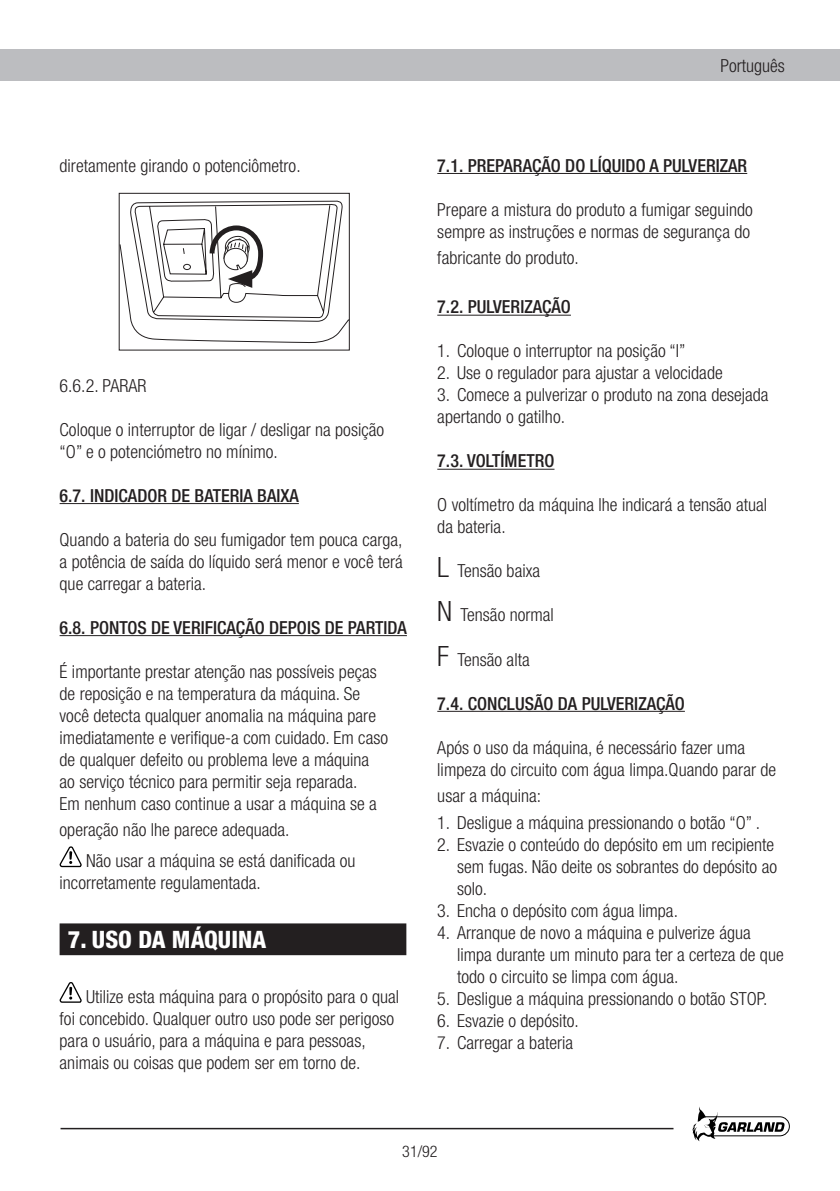
<style>
.page{position:relative;width:840px;height:1191px;background:#fff}
.page>*{position:absolute;margin:0;border:0;box-sizing:border-box;transform-origin:0 0}
.t1{font:800 condensed 24px "Helvetica Neue LT Std";color:#fff}
.TEXTO{font:300 condensed 18px/22px "Helvetica Neue LT Std";color:#231f20}
.TEXTO-2{font:500 condensed 18px "Helvetica Neue LT Std";color:#231f20}
.t2{font:300 condensed 16px "Helvetica Neue LT Std";color:#231f20}
.s1{font-size:28px}
</style>
<div class="page">
<div style="left:0;top:50px;width:839px;height:31px;background:#bcbdc0"></div>
<svg style="left:692px;top:1107px;width:97px;height:34px"></svg>
<hr style="left:60px;top:1127px;width:613px;height:2px;background:#231f20">
<hr style="left:60px;top:503px;width:239px;height:1px;background:#231f20">
<hr style="left:60px;top:635px;width:346px;height:1px;background:#231f20">
<svg style="left:59px;top:846px;width:23px;height:21px"></svg>
<div style="left:61px;top:924px;width:344px;height:30px;background:#231f20"></div>
<div style="left:60px;top:923px;width:346px;height:32px;border:2px solid #231f20"></div>
<svg style="left:59px;top:982px;width:23px;height:21px"></svg>
<hr style="left:437px;top:173px;width:309px;height:1px;background:#231f20">
<hr style="left:437px;top:315px;width:133px;height:1px;background:#231f20">
<hr style="left:437px;top:469px;width:117px;height:1px;background:#231f20">
<hr style="left:437px;top:711px;width:247px;height:1px;background:#231f20">
<svg style="left:118px;top:192px;width:232px;height:159px"></svg>
<p class="TEXTO" style="left:720px;top:54px;width:66px">Português</p>
<p class="TEXTO" style="left:60px;top:154px;width:242px">diretamente girando o potenciômetro.</p>
<p class="TEXTO" style="left:60px;top:374px;width:88px">6.6.2. PARAR</p>
<p class="TEXTO" style="left:60px;top:418px;width:326px">Coloque o interruptor de ligar / desligar na posição “O” e o potenciómetro no mínimo.</p>
<p class="TEXTO-2" style="left:60px;top:484px;width:241px">6.7. INDICADOR DE BATERIA BAIXA</p>
<p class="TEXTO" style="left:60px;top:528px;width:344px;text-align:justify">Quando a bateria do seu fumigador tem pouca carga, a potência de saída do líquido será menor e você terá que carregar a bateria.</p>
<p class="TEXTO-2" style="left:60px;top:616px;width:348px">6.8. PONTOS DE VERIFICAÇÃO DEPOIS DE PARTIDA</p>
<p class="TEXTO" style="left:60px;top:660px;width:330px">É importante prestar atenção nas possíveis peças de reposição e na temperatura da máquina. Se você detecta qualquer anomalia na máquina pare imediatamente e verifique-a com cuidado. Em caso de qualquer defeito ou problema leve a máquina ao serviço técnico para permitir seja reparada.<br>Em nenhum caso continue a usar a máquina se a</p>
<p class="TEXTO" style="left:60px;top:818px;width:231px">operação não lhe parece adequada.</p>
<p class="TEXTO" style="left:60px;top:849px;width:297px;text-indent:26px">Não usar a máquina se está danificada ou incorretamente regulamentada.</p>
<p class="t1" style="left:68px;top:924px;width:200px">7. USO DA MÁQUINA</p>
<p class="TEXTO" style="left:60px;top:985px;width:341px;text-indent:26px">Utilize esta máquina para o propósito para o qual foi concebido. Qualquer outro uso pode ser perigoso para o usuário, para a máquina e para pessoas, animais ou coisas que podem ser em torno de.</p>
<p class="TEXTO-2" style="left:437px;top:154px;width:311px">7.1. PREPARAÇÃO DO LÍQUIDO A PULVERIZAR</p>
<p class="TEXTO" style="left:437px;top:198px;width:317px">Prepare a mistura do produto a fumigar seguindo sempre as instruções e normas de segurança do</p>
<p class="TEXTO" style="left:437px;top:246px;width:143px">fabricante do produto.</p>
<p class="TEXTO-2" style="left:437px;top:296px;width:135px">7.2. PULVERIZAÇÃO</p>
<p class="TEXTO" style="left:437px;top:340px;width:249px">1. Coloque o interruptor na posição “I”</p>
<p class="TEXTO" style="left:437px;top:362px;width:287px">2. Use o regulador para ajustar a velocidade</p>
<p class="TEXTO" style="left:437px;top:384px;width:332px">3. Comece a pulverizar o produto na zona desejada apertando o gatilho.</p>
<p class="TEXTO-2" style="left:437px;top:450px;width:119px">7.3. VOLTÍMETRO</p>
<p class="TEXTO" style="left:437px;top:494px;width:331px">O voltímetro da máquina lhe indicará a tensão atual da bateria.</p>
<p class="TEXTO" style="left:437px;top:560px;width:104px"><span class="s1">L</span> Tensão baixa</p>
<p class="TEXTO" style="left:437px;top:604px;width:118px"><span class="s1">N</span> Tensão normal</p>
<p class="TEXTO" style="left:437px;top:648px;width:94px"><span class="s1">F</span> Tensão alta</p>
<p class="TEXTO-2" style="left:437px;top:692px;width:249px">7.4. CONCLUSÃO DA PULVERIZAÇÃO</p>
<p class="TEXTO" style="left:437px;top:736px;width:340px">Após o uso da máquina, é necessário fazer uma limpeza do circuito com água limpa.Quando parar de</p>
<p class="TEXTO" style="left:437px;top:784px;width:105px">usar a máquina:</p>
<p class="TEXTO" style="left:437px;top:811px;width:324px">1. Desligue a máquina pressionando o botão “O” .</p>
<p class="TEXTO" style="left:437px;top:833px;width:338px">2. Esvazie o conteúdo do depósito em um recipiente</p>
<p class="TEXTO" style="left:457px;top:855px;width:321px">sem fugas. Não deite os sobrantes do depósito ao solo.</p>
<p class="TEXTO" style="left:437px;top:899px;width:242px">3. Encha o depósito com água limpa.</p>
<p class="TEXTO" style="left:457px;top:921px;width:328px;text-indent:-20px">4. Arranque de novo a máquina e pulverize água limpa durante um minuto para ter a certeza de que todo o circuito se limpa com água.</p>
<p class="TEXTO" style="left:437px;top:987px;width:331px">5. Desligue a máquina pressionando o botão STOP.</p>
<p class="TEXTO" style="left:437px;top:1009px;width:143px">6. Esvazie o depósito.</p>
<p class="TEXTO" style="left:437px;top:1031px;width:137px">7. Carregar a bateria</p>
<p class="t2" style="left:402px;top:1141px;width:37px">31/92</p>
</div>
